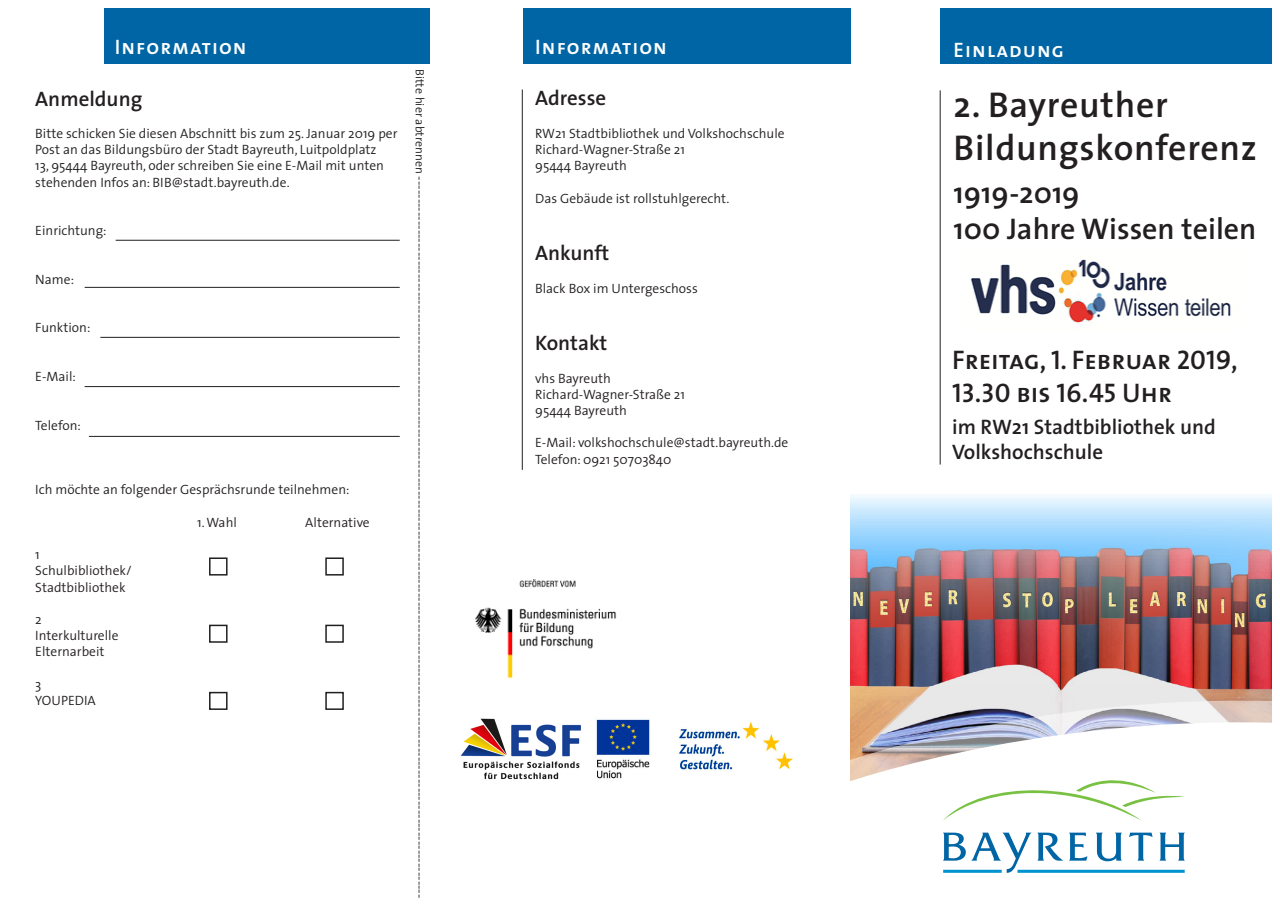
<style>
.page{position:relative;width:1280px;height:910px;background:#fff}
.page>*{position:absolute;margin:0;border:0;box-sizing:border-box;transform-origin:0 0}
.t1{font:600 36px "The Sans";letter-spacing:.02em;color:#231f20}
.t2{font:600 30px "The Sans";color:#231f20}
.t3{font:27px "The Sans Semi Bold Caps";color:#231f20}
.t4{font:600 21px "The Sans";color:#231f20}
.t5{font:21px "The Sans Semi Bold Caps";letter-spacing:.05em;color:#fff}
.t6{font:300 13.5px/16.2px "The Sans";color:#231f20}
.s1{font-size:12px}
</style>
<div class="page">
<img style="left:850px;top:495px;width:421px;height:204px">
<div style="left:940px;top:9px;width:331px;height:55px;background:#0065a4"></div>
<div style="left:523px;top:9px;width:327px;height:55px;background:#0065a4"></div>
<div style="left:104px;top:9px;width:325px;height:55px;background:#0065a4"></div>
<hr style="left:940px;top:90px;width:1px;height:375px;background:#231f20">
<svg style="left:850px;top:699px;width:421px;height:13px;background:#dfd4cb"></svg>
<svg style="left:850px;top:712px;width:421px;height:158px"></svg>
<svg style="left:943px;top:775px;width:242px;height:45px"></svg>
<svg style="left:1159px;top:833px;width:26px;height:28px"></svg>
<svg style="left:1069px;top:833px;width:18px;height:28px"></svg>
<svg style="left:1129px;top:833px;width:23px;height:28px"></svg>
<svg style="left:1096px;top:833px;width:26px;height:28px"></svg>
<svg style="left:1037px;top:833px;width:26px;height:28px"></svg>
<hr style="left:1017px;top:870px;width:168px;height:3px;background:#0093d0">
<svg style="left:943px;top:833px;width:88px;height:40px"></svg>
<hr style="left:522px;top:90px;width:1px;height:380px;background:#231f20">
<img style="left:475px;top:579px;width:142px;height:100px">
<img style="left:460px;top:718px;width:121px;height:62px">
<img style="left:594px;top:719px;width:56px;height:60px">
<img style="left:679px;top:722px;width:114px;height:48px">
<hr style="left:116px;top:240px;width:284px;height:1px;background:#231f20">
<hr style="left:85px;top:287px;width:315px;height:1px;background:#231f20">
<hr style="left:100px;top:337px;width:300px;height:1px;background:#231f20">
<hr style="left:85px;top:386px;width:315px;height:1px;background:#231f20">
<hr style="left:89px;top:436px;width:311px;height:1px;background:#231f20">
<div style="left:209px;top:557px;width:19px;height:19px;border:2px solid #231f20"></div>
<div style="left:325px;top:557px;width:19px;height:19px;border:2px solid #231f20"></div>
<div style="left:209px;top:625px;width:19px;height:18px;border:2px solid #231f20"></div>
<div style="left:325px;top:625px;width:19px;height:18px;border:2px solid #231f20"></div>
<div style="left:209px;top:692px;width:19px;height:18px;border:2px solid #231f20"></div>
<div style="left:325px;top:692px;width:19px;height:18px;border:2px solid #231f20"></div>
<img style="left:970px;top:259px;width:261px;height:65px">
<p class="t5" style="left:115px;top:34px;width:133px">Information</p>
<p class="t5" style="left:535px;top:34px;width:133px">Information</p>
<p class="t5" style="left:954px;top:36px;width:112px">Einladung</p>
<p class="t4" style="left:535px;top:85px;width:73px">Adresse</p>
<p class="t6" style="left:535px;top:125px;width:251px">RW21 Stadtbibliothek und Volkshochschule</p>
<p class="t6" style="left:535px;top:141px;width:151px">Richard-Wagner-Straße 21</p>
<p class="t6" style="left:535px;top:158px;width:93px">95444 Bayreuth</p>
<p class="t6" style="left:535px;top:190px;width:196px">Das Gebäude ist rollstuhlgerecht.</p>
<p class="t4" style="left:535px;top:240px;width:76px">Ankunft</p>
<p class="t6" style="left:535px;top:280px;width:164px">Black Box im Untergeschoss</p>
<p class="t4" style="left:535px;top:330px;width:74px">Kontakt</p>
<p class="t6" style="left:535px;top:370px;width:77px">vhs Bayreuth</p>
<p class="t6" style="left:535px;top:386px;width:151px">Richard-Wagner-Straße 21</p>
<p class="t6" style="left:535px;top:402px;width:93px">95444 Bayreuth</p>
<p class="t6" style="left:535px;top:435px;width:255px">E-Mail: volkshochschule@stadt.bayreuth.de</p>
<p class="t6" style="left:535px;top:451px;width:138px">Telefon: 0921 50703840</p>
<p class="t6" style="left:428px;top:69px;width:831px;rotate:90deg"><span class="s1">Bitte hier abtrennen</span> -------------------------------------------------------------------------------------------------------------------------------------------------------------------</p>
<p class="t4" style="left:35px;top:85px;width:109px">Anmeldung</p>
<p class="t6" style="left:35px;top:125px;width:364px">Bitte schicken Sie diesen Abschnitt bis zum 25. Januar 2019 per Post an das Bildungsbüro der Stadt Bayreuth, Luitpoldplatz<br>13, 95444 Bayreuth, oder schreiben Sie eine E-Mail mit unten stehenden Infos an: BIB@stadt.bayreuth.de.</p>
<p class="t6" style="left:35px;top:223px;width:73px">Einrichtung:</p>
<p class="t6" style="left:35px;top:271px;width:40px">Name:</p>
<p class="t6" style="left:35px;top:320px;width:57px">Funktion:</p>
<p class="t6" style="left:35px;top:368px;width:42px">E-Mail:</p>
<p class="t6" style="left:35px;top:417px;width:47px">Telefon:</p>
<p class="t1" style="left:954px;top:82px;width:216px">2. Bayreuther</p>
<p class="t1" style="left:954px;top:125px;width:305px">Bildungskonferenz</p>
<p class="t2" style="left:954px;top:174px;width:128px">1919-2019</p>
<p class="t2" style="left:954px;top:210px;width:304px">100 Jahre Wissen teilen</p>
<p class="t3" style="left:952px;top:343px;width:287px">Freitag, 1. Februar 2019,</p>
<p class="t3" style="left:952px;top:375px;width:221px">13.30 bis 16.45 Uhr</p>
<p class="t4" style="left:952px;top:414px;width:265px">im RW21 Stadtbibliothek und</p>
<p class="t4" style="left:952px;top:439px;width:152px">Volkshochschule</p>
<p class="t6" style="left:35px;top:482px;width:316px">Ich möchte an folgender Gesprächsrunde teilnehmen:</p>
<p class="t6" style="left:197px;top:514px;width:41px">1. Wahl</p>
<p class="t6" style="left:305px;top:514px;width:66px">Alternative</p>
<p class="t6" style="left:35px;top:547px;width:6px">1</p>
<p class="t6" style="left:35px;top:563px;width:98px">Schulbibliothek/</p>
<p class="t6" style="left:35px;top:579px;width:92px">Stadtbibliothek</p>
<p class="t6" style="left:35px;top:611px;width:8px">2</p>
<p class="t6" style="left:35px;top:628px;width:85px">Interkulturelle</p>
<p class="t6" style="left:35px;top:644px;width:71px">Elternarbeit</p>
<p class="t6" style="left:35px;top:676px;width:8px">3</p>
<p class="t6" style="left:35px;top:692px;width:62px">YOUPEDIA</p>
</div>
